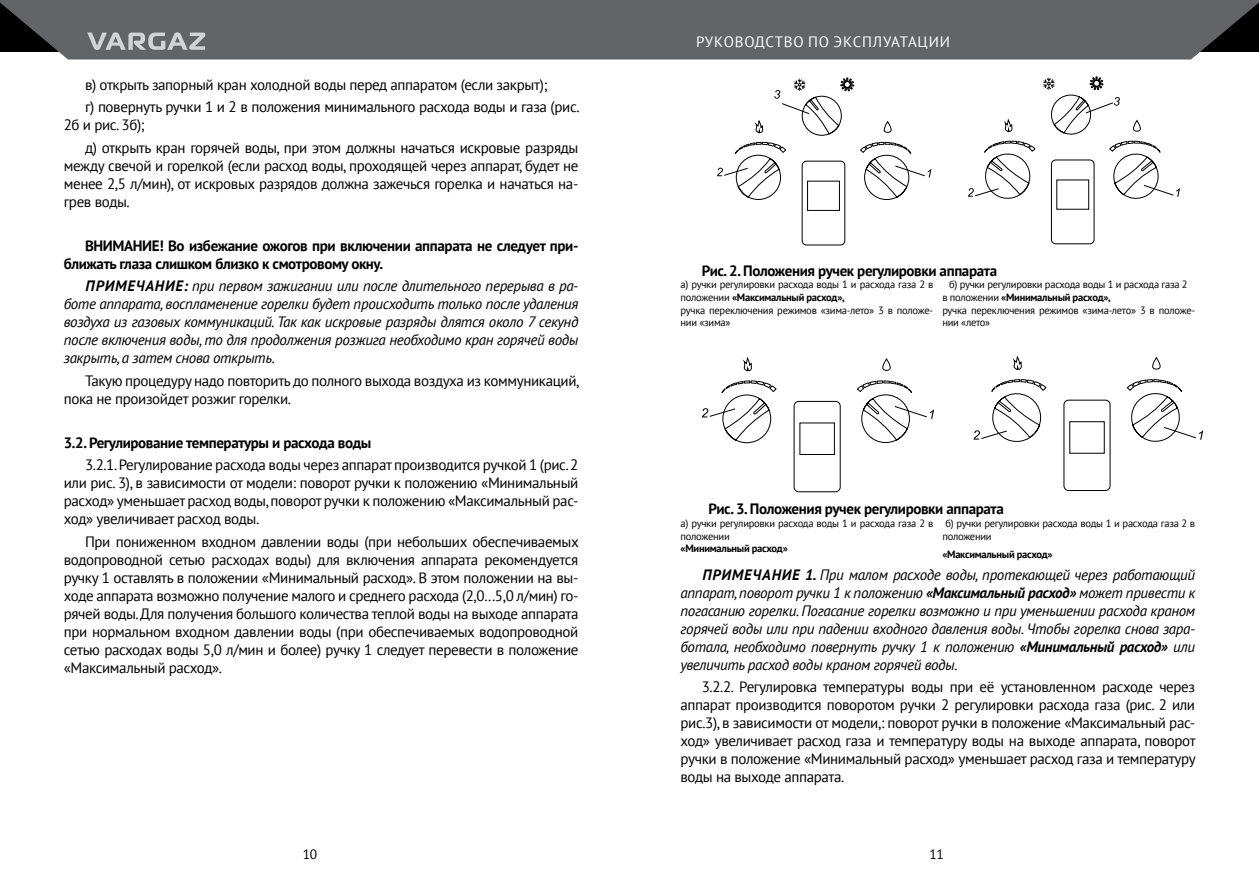
<style>
.page{position:relative;width:1259px;height:893px;background:#fff}
.page>*{position:absolute;margin:0;border:0;box-sizing:border-box;transform-origin:0 0}
.t1{font:15px/18px "PT Sans";letter-spacing:-.025em;color:#000;text-align:justify}
.t2{font:italic 15px/18px "PT Sans";letter-spacing:-.025em;color:#000;text-align:justify}
.t3{font:700 15px/18px "PT Sans";letter-spacing:-.025em;color:#000}
.t4{font:15px "PT Sans";letter-spacing:.055em;color:#fff}
.t5{font:13.5px "PT Sans";color:#000}
.t6{font:10.5px/12.6px "PT Sans";letter-spacing:-.025em;color:#000}
.t7{font:700 10.5px "PT Sans";letter-spacing:-.025em;color:#000}
.s1{font-weight:700}
</style>
<div class="page">
<div style="left:0;top:0;width:1259px;height:60px;background:#636466"></div>
<svg style="left:87px;top:32px;width:118px;height:18px;background:#97989a"></svg>
<svg style="left:717px;top:50px;width:214px;height:195px"></svg>
<svg style="left:968px;top:49px;width:212px;height:195px"></svg>
<svg style="left:702px;top:357px;width:232px;height:135px"></svg>
<svg style="left:973px;top:355px;width:230px;height:136px"></svg>
<p class="t1" style="left:85px;top:73px;width:496px;line-height:22.2px">в) открыть запорный кран холодной воды перед аппаратом (если закрыт);<br>г) повернуть ручки 1 и 2 в положения минимального расхода воды и газа (рис.</p>
<p class="t1" style="left:85px;top:114px;width:495px;line-height:22.2px;text-indent:-21px">2б и рис. 3б);<br>д) открыть кран горячей воды, при этом должны начаться искровые разряды</p>
<p class="t1" style="left:64px;top:156px;width:516px">между свечой и горелкой (если расход воды, проходящей через аппарат, будет не менее 2,5 л/мин), от искровых разрядов должна зажечься горелка и начаться на&shy;грев воды.</p>
<p class="t3" style="left:64px;top:237px;width:516px;text-indent:21px">ВНИМАНИЕ! Во избежание ожогов при включении аппарата не следует при&shy;ближать глаза слишком близко к смотровому окну.</p>
<p class="t2" style="left:64px;top:277px;width:516px;text-indent:22px"><span class="s1">ПРИМЕЧАНИЕ:</span> при первом зажигании или после длительного перерыва в ра&shy;боте аппарата, воспламенение горелки будет происходить только после удаления воздуха из газовых коммуникаций. Так как искровые разряды длятся около 7 секунд после включения воды, то для продолжения розжига необходимо кран горячей воды закрыть, а затем снова открыть.</p>
<p class="t1" style="left:64px;top:371px;width:517px;text-indent:21px">Такую процедуру надо повторить до полного выхода воздуха из коммуникаций, пока не произойдет розжиг горелки.</p>
<p class="t3" style="left:64px;top:434px;width:309px">3.2. Регулирование температуры и расхода воды</p>
<p class="t1" style="left:64px;top:456px;width:516px;text-indent:21px">3.2.1. Регулирование расхода воды через аппарат производится ручкой 1 (рис. 2 или рис. 3), в зависимости от модели: поворот ручки к положению «Минимальный расход» уменьшает расход воды, поворот ручки к положению «Максимальный рас&shy;ход» увеличивает расход воды.</p>
<p class="t1" style="left:64px;top:532px;width:516px;text-indent:21px">При пониженном входном давлении воды (при небольших обеспечиваемых водопроводной сетью расходах воды) для включения аппарата рекомендуется ручку 1 оставлять в положении «Минимальный расход». В этом положении на вы&shy;ходе аппарата возможно получение малого и среднего расхода (2,0...5,0 л/мин) го&shy;рячей воды. Для получения большого количества теплой воды на выходе аппарата при нормальном входном давлении воды (при обеспечиваемых водопроводной сетью расходах воды 5,0 л/мин и более) ручку 1 следует перевести в положение «Максимальный расход».</p>
<p class="t4" style="left:696px;top:32px;width:255px">РУКОВОДСТВО ПО ЭКСПЛУАТАЦИИ</p>
<p class="t3" style="left:702px;top:261px;width:297px">Рис. 2. Положения ручек регулировки аппарата</p>
<p class="t6" style="left:680px;top:278px;width:254px">а) ручки регулировки расхода воды 1 и расхода газа 2 в положении <span class="s1">«Максимальный расход»,<br></span>ручка переключения режимов «зима-лето» 3 в положе&shy;нии «зима»</p>
<p class="t6" style="left:942px;top:278px;width:254px;text-indent:7px">б) ручки регулировки расхода воды 1 и расхода газа 2 в положении <span class="s1">«Минимальный расход»,<br></span>ручка переключения режимов «зима-лето» 3 в положе&shy;нии «лето»</p>
<p class="t3" style="left:708px;top:500px;width:297px">Рис. 3. Положения ручек регулировки аппарата</p>
<p class="t6" style="left:680px;top:517px;width:254px">а) ручки регулировки расхода воды 1 и расхода газа 2 в положении</p>
<p class="t7" style="left:680px;top:542px;width:109px">«Минимальный расход»</p>
<p class="t6" style="left:942px;top:517px;width:254px">б) ручки регулировки расхода воды 1 и расхода газа 2 в положении</p>
<p class="t7" style="left:942px;top:547px;width:112px">«Максимальный расход»</p>
<p class="t2" style="left:680px;top:565px;width:516px;text-indent:22px"><span class="s1">ПРИМЕЧАНИЕ 1.</span> При малом расходе воды, протекающей через работающий аппарат, поворот ручки 1 к положению <span class="s1">«Максимальный расход»</span> может привести к погасанию горелки. Погасание горелки возможно и при уменьшении расхода краном горячей воды или при падении входного давления воды. Чтобы горелка снова зара&shy;ботала, необходимо повернуть ручку 1 к положению <span class="s1">«Минимальный расход»</span> или увеличить расход воды краном горячей воды.</p>
<p class="t1" style="left:680px;top:677px;width:517px;text-indent:21px">3.2.2. Регулировка температуры воды при её установленном расходе через аппарат производится поворотом ручки 2 регулировки расхода газа (рис. 2 или рис.3), в зависимости от модели,: поворот ручки в положение «Максимальный рас&shy;ход» увеличивает расход газа и температуру воды на выходе аппарата, поворот ручки в положение «Минимальный расход» уменьшает расход газа и температуру воды на выходе аппарата.</p>
<p class="t5" style="left:303px;top:846px;width:16px">10</p>
<p class="t5" style="left:929px;top:846px;width:16px">11</p>
</div>
